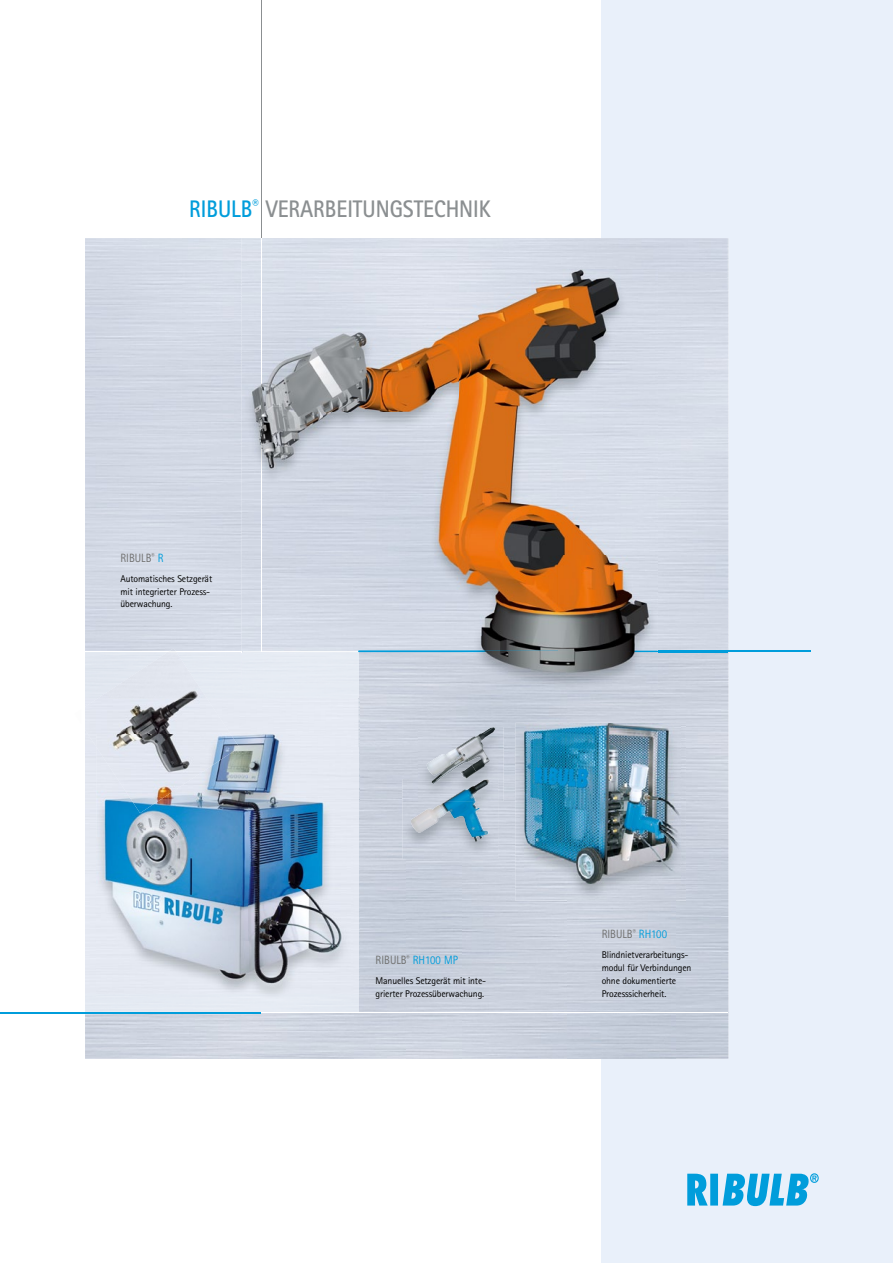
<style>
.page{position:relative;width:893px;height:1263px;background:#fff}
.page>*{position:absolute;margin:0;border:0;box-sizing:border-box;transform-origin:0 0}
.t1{font:700 24px "Rotis Sans Serif";color:#8b8f91;scale:.9 1}
.t2{font:12px "Rotis Sans Serif";color:#6f6f6e;scale:.9 1}
.t3{font:12px "Rotis Sans Serif";color:#009ddb;scale:.9 1}
.t4{font:9.75px/12.8px "Rotis Sans Serif";letter-spacing:-.015em;color:#000}
.s1{color:#009ddb}
.s2{color:#6f6f6e}
</style>
<div class="page">
<div style="left:602px;top:0;width:291px;height:1263px;background:#e9f0fa"></div>
<img style="left:676px;top:652px;width:52px;height:407px">
<img style="left:359px;top:689px;width:208px;height:113px">
<img style="left:567px;top:684px;width:109px;height:39px">
<img style="left:567px;top:901px;width:109px;height:158px">
<img style="left:85px;top:1013px;width:53px;height:46px">
<img style="left:138px;top:1013px;width:215px;height:46px">
<img style="left:727px;top:238px;width:1px;height:413px">
<hr style="left:261px;top:0;width:1px;height:238px;background:#8b8f91">
<hr style="left:358px;top:651px;width:453px;height:1px;background:#009ddb">
<hr style="left:85px;top:1012px;width:643px;height:1px;background:#fff">
<hr style="left:0;top:1012px;width:261px;height:1px;background:#009ddb">
<img style="left:243px;top:270px;width:414px;height:419px">
<img style="left:262px;top:238px;width:465px;height:52px">
<img style="left:657px;top:289px;width:70px;height:395px">
<img style="left:358px;top:651px;width:369px;height:1px">
<img style="left:96px;top:748px;width:254px;height:252px">
<div style="left:85px;top:747px;width:12px;height:246px;background:#e5e9f2"></div>
<img style="left:359px;top:699px;width:1px;height:294px">
<img style="left:230px;top:699px;width:129px;height:49px">
<div style="left:350px;top:748px;width:9px;height:245px;background:#e5e9f2"></div>
<img style="left:515px;top:723px;width:171px;height:178px">
<img style="left:525px;top:724px;width:155px;height:159px">
<img style="left:402px;top:779px;width:96px;height:80px">
<img style="left:411px;top:805px;width:28px;height:28px">
<img style="left:439px;top:801px;width:50px;height:41px">
<img style="left:418px;top:727px;width:77px;height:52px">
<img style="left:418px;top:779px;width:80px;height:22px">
<img style="left:446px;top:779px;width:44px;height:22px">
<img style="left:459px;top:727px;width:36px;height:45px">
<img style="left:427px;top:748px;width:29px;height:31px">
<svg style="left:431px;top:779px;width:9px;height:5px"></svg>
<div style="left:97px;top:652px;width:110px;height:47px;background:#e2e6ef"></div>
<svg style="left:168px;top:648px;width:8px;height:4px"></svg>
<img style="left:85px;top:699px;width:145px;height:48px">
<img style="left:96px;top:734px;width:143px;height:79px">
<svg style="left:687px;top:1173px;width:132px;height:33px"></svg>
<h1 class="t1" style="left:189px;top:193px;width:337px"><span class="s1">RIBULB</span><sup>®</sup> VERARBEITUNGSTECHNIK</h1>
<p class="t2" style="left:120px;top:550px;width:49px">RIBULB<sup>®</sup> <span class="s1">R</span></p>
<p class="t4" style="left:120px;top:572px;width:93px">Automatisches Setzgerät mit integrierter Prozess&shy;überwachung.</p>
<p class="t3" style="left:376px;top:952px;width:93px"><span class="s2">RIBULB</span><sup>®</sup> RH100 MP</p>
<p class="t4" style="left:376px;top:974px;width:112px">Manuelles Setzgerät mit inte&shy;grierter Prozessüberwachung.</p>
<p class="t2" style="left:602px;top:927px;width:74px">RIBULB<sup>®</sup> <span class="s1">RH100</span></p>
<p class="t4" style="left:602px;top:948px;width:91px">Blindnietverarbeitungs&shy;modul für Verbindungen ohne dokumentierte<br>Prozesssicherheit.</p>
</div>
